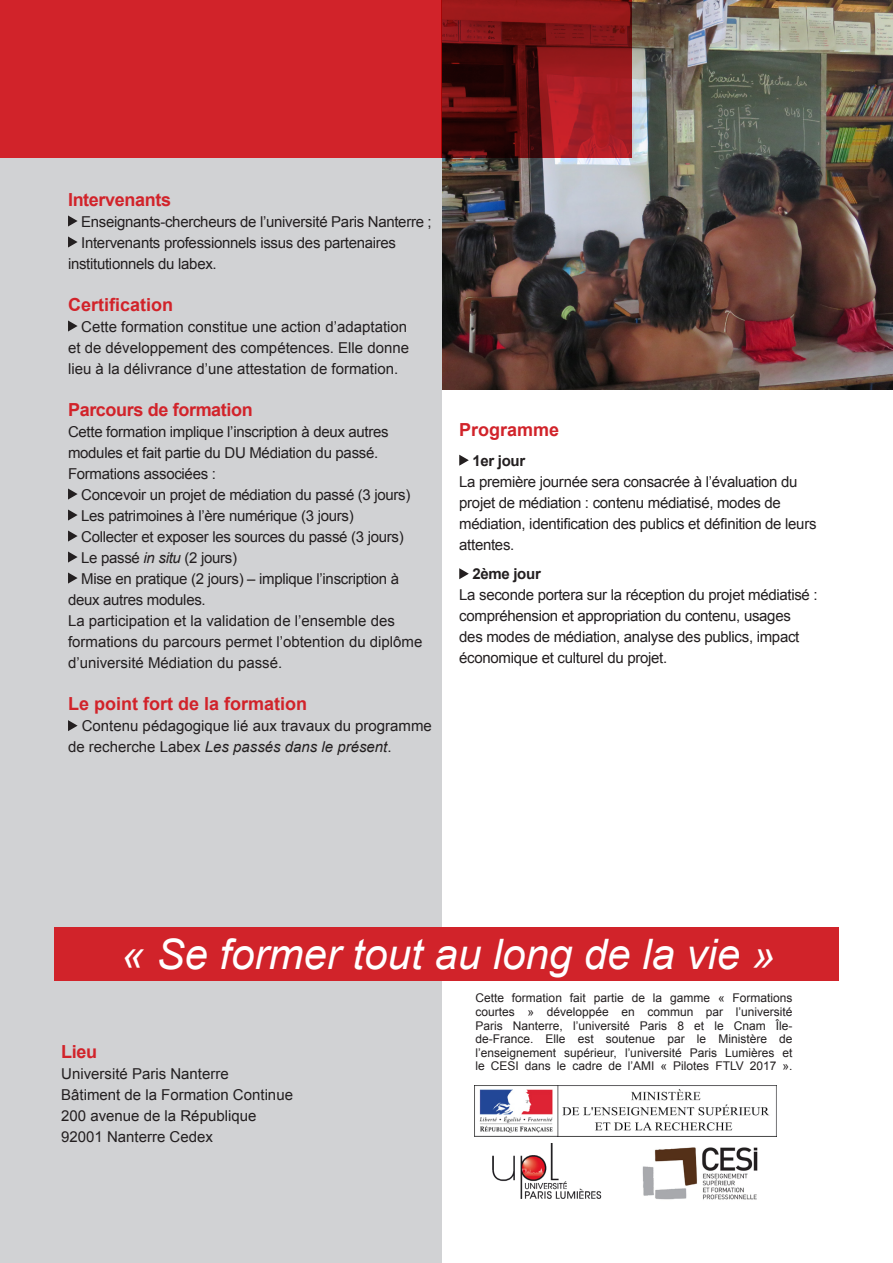
<style>
.page{position:relative;width:893px;height:1263px;background:#fff}
.page>*{position:absolute;margin:0;border:0;box-sizing:border-box;transform-origin:0 0}
.t1{font:italic 42px "Arial";color:#fff}
.t2{font:700 18px "Arial";color:#d1232a}
.t3{font:700 18px "Arial";letter-spacing:-.02em;color:#d1232a}
.t4{font:15px/21px "Arial";letter-spacing:-.02em;color:#231f20}
.t5{font:15px/21px "Arial";color:#231f20}
.t6{font:700 15px "Arial";letter-spacing:-.02em;color:#231f20}
.t7{font:12px/13.6px "Arial";color:#231f20;text-align:justify}
.s1{font-style:italic}
</style>
<div class="page">
<img style="left:441px;top:0;width:452px;height:389px">
<img style="left:474px;top:1086px;width:302px;height:51px">
<img style="left:492px;top:1144px;width:110px;height:55px">
<div style="left:0;top:0;width:441px;height:1263px;background:#d1d2d4"></div>
<svg style="left:68px;top:215px;width:10px;height:12px"></svg>
<svg style="left:68px;top:236px;width:10px;height:12px"></svg>
<svg style="left:68px;top:320px;width:10px;height:12px"></svg>
<svg style="left:68px;top:488px;width:10px;height:12px"></svg>
<svg style="left:68px;top:509px;width:10px;height:12px"></svg>
<svg style="left:68px;top:530px;width:10px;height:12px"></svg>
<svg style="left:68px;top:551px;width:10px;height:12px"></svg>
<svg style="left:68px;top:572px;width:10px;height:12px"></svg>
<svg style="left:68px;top:720px;width:10px;height:11px"></svg>
<img style="left:642px;top:1147px;width:116px;height:53px">
<div style="left:0;top:0;width:441px;height:157px;background:#d1232a"></div>
<svg style="left:459px;top:455px;width:10px;height:11px"></svg>
<svg style="left:459px;top:568px;width:10px;height:11px"></svg>
<div style="left:54px;top:927px;width:785px;height:54px;background:#d1232a"></div>
<svg style="left:441px;top:0;width:190px;height:157px;background:#751215"></svg>
<p class="t3" style="left:68px;top:187px;width:105px">Intervenants</p>
<p class="t4" style="left:81px;top:211px;width:352px">Enseignants-chercheurs de l’université Paris Nanterre ;</p>
<p class="t4" style="left:68px;top:232px;width:330px;text-indent:13px">Intervenants professionnels issus des partenaires institutionnels du labex.</p>
<p class="t2" style="left:68px;top:292px;width:107px">Certification</p>
<p class="t5" style="left:81px;top:316px;width:328px">Cette formation constitue une action d’adaptation</p>
<p class="t5" style="left:68px;top:337px;width:343px">et de développement des compétences. Elle donne</p>
<p class="t5" style="left:68px;top:358px;width:332px">lieu à la délivrance d’une attestation de formation.</p>
<p class="t3" style="left:68px;top:397px;width:186px">Parcours de formation</p>
<p class="t4" style="left:68px;top:421px;width:322px">Cette formation implique l’inscription à deux autres modules et fait partie du DU Médiation du passé.<br>Formations associées :</p>
<p class="t4" style="left:81px;top:484px;width:331px">Concevoir un projet de médiation du passé (3 jours)</p>
<p class="t4" style="left:81px;top:505px;width:274px">Les patrimoines à l’ère numérique (3 jours)</p>
<p class="t4" style="left:81px;top:526px;width:324px">Collecter et exposer les sources du passé (3 jours)</p>
<p class="t4" style="left:81px;top:547px;width:157px">Le passé <span class="s1">in situ</span> (2 jours)</p>
<p class="t4" style="left:81px;top:568px;width:319px">Mise en pratique (2 jours) – implique l’inscription à</p>
<p class="t4" style="left:68px;top:589px;width:139px">deux autres modules.</p>
<p class="t5" style="left:68px;top:610px;width:356px">La participation et la validation de l’ensemble des formations du parcours permet l’obtention du diplôme d’université Médiation du passé.</p>
<p class="t2" style="left:68px;top:692px;width:241px">Le point fort de la formation</p>
<p class="t5" style="left:68px;top:715px;width:365px;text-indent:14px">Contenu pédagogique lié aux travaux du programme de recherche Labex <span class="s1">Les passés dans le présent</span>.</p>
<p class="t2" style="left:459px;top:418px;width:102px">Programme</p>
<p class="t6" style="left:472px;top:451px;width:54px">1er jour</p>
<p class="t4" style="left:459px;top:471px;width:340px">La première journée sera consacrée à l’évaluation du</p>
<p class="t4" style="left:459px;top:492px;width:359px">projet de médiation : contenu médiatisé, modes de médiation, identification des publics et définition de leurs attentes.</p>
<p class="t6" style="left:472px;top:564px;width:70px">2ème jour</p>
<p class="t4" style="left:459px;top:585px;width:360px">La seconde portera sur la réception du projet médiatisé :</p>
<p class="t4" style="left:459px;top:606px;width:342px">compréhension et appropriation du contenu, usages des modes de médiation, analyse des publics, impact économique et culturel du projet.</p>
<p class="t1" style="left:122px;top:927px;width:655px">« Se former tout au long de la vie »</p>
<p class="t2" style="left:61px;top:1039px;width:37px">Lieu</p>
<p class="t5" style="left:61px;top:1063px;width:169px">Université Paris Nanterre</p>
<p class="t5" style="left:61px;top:1084px;width:233px">Bâtiment de la Formation Continue</p>
<p class="t5" style="left:61px;top:1105px;width:197px">200 avenue de la République</p>
<p class="t5" style="left:61px;top:1126px;width:153px">92001 Nanterre Cedex</p>
<p class="t7" style="left:475px;top:991px;width:319px">Cette formation fait partie de la gamme « Formations courtes » développée en commun par l’université Paris Nanterre, l’université Paris 8 et le Cnam Île&shy;de-France. Elle est soutenue par le Ministère de l’enseignement supérieur, l’université Paris Lumières et le CESI dans le cadre de l’AMI « Pilotes FTLV 2017 ».</p>
</div>
